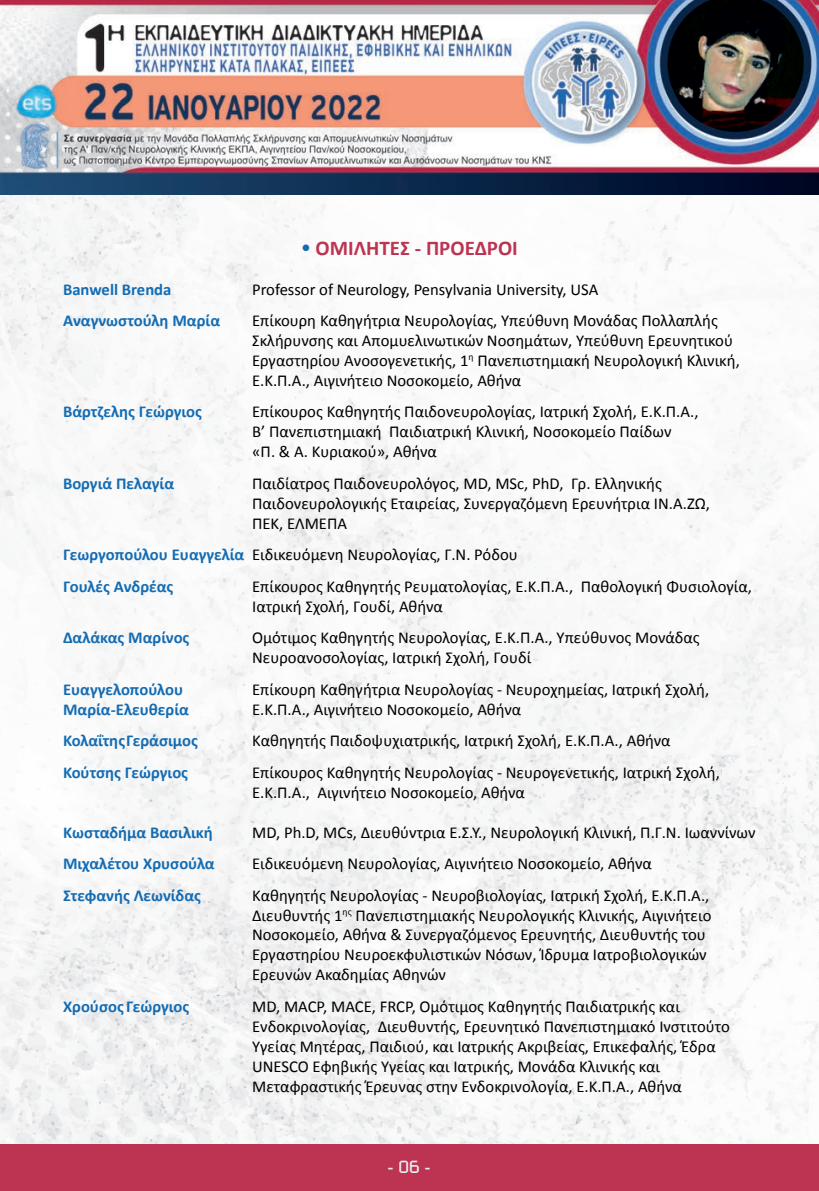
<style>
.page{position:relative;width:819px;height:1191px;background:#fff}
.page>*{position:absolute;margin:0;border:0;box-sizing:border-box;transform-origin:0 0}
.t1{font:700 21px "Calibri";color:#bc3452}
.t2{font:17.5px "PF Bevel";color:#ebedf0}
.t3{font:16.62px/19.9px "Calibri";color:#000}
.t4{font:700 16.62px "Calibri";color:#146cb3}
.s1{font-family:"PF Highway Gothic";color:#146cb3}
.s2{font-weight:700;color:#146cb3}
</style>
<div class="page">
<img style="left:0;top:195px;width:819px;height:949px">
<img style="left:0;top:0;width:819px;height:195px">
<div style="left:0;top:1144px;width:819px;height:47px;background:#bc3452"></div>
<p class="t1" style="left:301px;top:233px;width:218px"><span class="s1">•</span> ΟΜΙΛΗΤΕΣ - ΠΡΟΕΔΡΟΙ</p>
<p class="t4" style="left:63px;top:277px;width:110px">Banwell Brenda</p>
<p class="t3" style="left:252px;top:278px;width:348px">Professor of Neurology, Pensylvania University, USA</p>
<p class="t4" style="left:63px;top:309px;width:159px">Αναγνωστούλη Μαρία</p>
<p class="t3" style="left:252px;top:310px;width:489px">Επίκουρη Καθηγήτρια Νευρολογίας, Υπεύθυνη Μονάδας Πολλαπλής Σκλήρυνσης και Απομυελινωτικών Νοσημάτων, Υπεύθυνη Ερευνητικού Εργαστηρίου Ανοσογενετικής, 1<sup>η</sup> Πανεπιστημιακή Νευρολογική Κλινική, Ε.Κ.Π.Α., Αιγινήτειο Νοσοκομείο, Αθήνα</p>
<p class="t4" style="left:63px;top:400px;width:140px">Βάρτζελης Γεώργιος</p>
<p class="t3" style="left:252px;top:401px;width:448px">Επίκουρος Καθηγητής Παιδονευρολογίας, Ιατρική Σχολή, Ε.Κ.Π.Α.,</p>
<p class="t3" style="left:252px;top:421px;width:421px">Β’ Πανεπιστημιακή Παιδιατρική Κλινική, Νοσοκομείο Παίδων</p>
<p class="t3" style="left:252px;top:441px;width:186px">«Π. &amp; Α. Κυριακού», Αθήνα</p>
<p class="t4" style="left:63px;top:471px;width:113px">Βοργιά Πελαγία</p>
<p class="t3" style="left:252px;top:473px;width:459px">Παιδίατρος Παιδονευρολόγος, MD, MSc, PhD, Γρ. Ελληνικής<br>Παιδονευρολογικής Εταιρείας, Συνεργαζόμενη Ερευνήτρια ΙΝ.Α.ΖΩ,</p>
<p class="t3" style="left:252px;top:513px;width:96px">ΠΕΚ, ΕΛΜΕΠΑ</p>
<p class="t3" style="left:63px;top:544px;width:456px"><span class="s2">Γεωργοπούλου Ευαγγελία</span> Ειδικευόμενη Νευρολογίας, Γ.Ν. Ρόδου</p>
<p class="t4" style="left:63px;top:574px;width:112px">Γουλές Ανδρέας</p>
<p class="t3" style="left:252px;top:576px;width:501px">Επίκουρος Καθηγητής Ρευματολογίας, Ε.Κ.Π.Α., Παθολογική Φυσιολογία,<br>Ιατρική Σχολή, Γουδί, Αθήνα</p>
<p class="t4" style="left:63px;top:626px;width:128px">Δαλάκας Μαρίνος</p>
<p class="t3" style="left:252px;top:627px;width:449px">Ομότιμος Καθηγητής Νευρολογίας, Ε.Κ.Π.Α., Υπεύθυνος Μονάδας<br>Νευροανοσολογίας, Ιατρική Σχολή, Γουδί</p>
<p class="t4" style="left:63px;top:677px;width:122px">Ευαγγελοπούλου</p>
<p class="t3" style="left:252px;top:678px;width:458px">Επίκουρη Καθηγήτρια Νευρολογίας - Νευροχημείας, Ιατρική Σχολή,</p>
<p class="t4" style="left:63px;top:697px;width:127px">Μαρία-Ελευθερία</p>
<p class="t3" style="left:252px;top:698px;width:270px">Ε.Κ.Π.Α., Αιγινήτειο Νοσοκομείο, Αθήνα</p>
<p class="t4" style="left:63px;top:729px;width:136px">ΚολαΐτηςΓεράσιμος</p>
<p class="t3" style="left:252px;top:730px;width:420px">Καθηγητής Παιδοψυχιατρικής, Ιατρική Σχολή, Ε.Κ.Π.Α., Αθήνα</p>
<p class="t4" style="left:63px;top:760px;width:126px">Κούτσης Γεώργιος</p>
<p class="t3" style="left:252px;top:761px;width:469px">Επίκουρος Καθηγητής Νευρολογίας - Νευρογενετικής, Ιατρική Σχολή,<br>Ε.Κ.Π.Α., Αιγινήτειο Νοσοκομείο, Αθήνα</p>
<p class="t4" style="left:63px;top:820px;width:151px">Κωσταδήμα Βασιλική</p>
<p class="t3" style="left:252px;top:821px;width:505px">MD, Ph.D, MCs, Διευθύντρια Ε.Σ.Υ., Νευρολογική Κλινική, Π.Γ.Ν. Ιωαννίνων</p>
<p class="t4" style="left:63px;top:851px;width:153px">Μιχαλέτου Χρυσούλα</p>
<p class="t3" style="left:252px;top:853px;width:401px">Ειδικευόμενη Νευρολογίας, Αιγινήτειο Νοσοκομείο, Αθήνα</p>
<p class="t4" style="left:63px;top:883px;width:139px">Στεφανής Λεωνίδας</p>
<p class="t3" style="left:252px;top:884px;width:461px">Καθηγητής Νευρολογίας - Νευροβιολογίας, Ιατρική Σχολή, Ε.Κ.Π.Α., Διευθυντής 1<sup>ης</sup> Πανεπιστημιακής Νευρολογικής Κλινικής, Αιγινήτειο Νοσοκομείο, Αθήνα &amp; Συνεργαζόμενος Ερευνητής, Διευθυντής του Εργαστηρίου Νευροεκφυλιστικών Νόσων, Ίδρυμα Ιατροβιολογικών Ερευνών Ακαδημίας Αθηνών</p>
<p class="t4" style="left:63px;top:994px;width:128px">Χρούσος Γεώργιος</p>
<p class="t3" style="left:252px;top:996px;width:479px">MD, MACP, MACE, FRCP, Ομότιμος Καθηγητής Παιδιατρικής και Ενδοκρινολογίας, Διευθυντής, Ερευνητικό Πανεπιστημιακό Ινστιτούτο Υγείας Μητέρας, Παιδιού, και Ιατρικής Ακριβείας, Επικεφαλής, Έδρα UNESCO Εφηβικής Υγείας και Ιατρικής, Μονάδα Κλινικής και</p>
<p class="t3" style="left:252px;top:1075px;width:431px">Μεταφραστικής Έρευνας στην Ενδοκρινολογία, Ε.Κ.Π.Α., Αθήνα</p>
<p class="t2" style="left:388px;top:1156px;width:44px">- 06 -</p>
</div>
